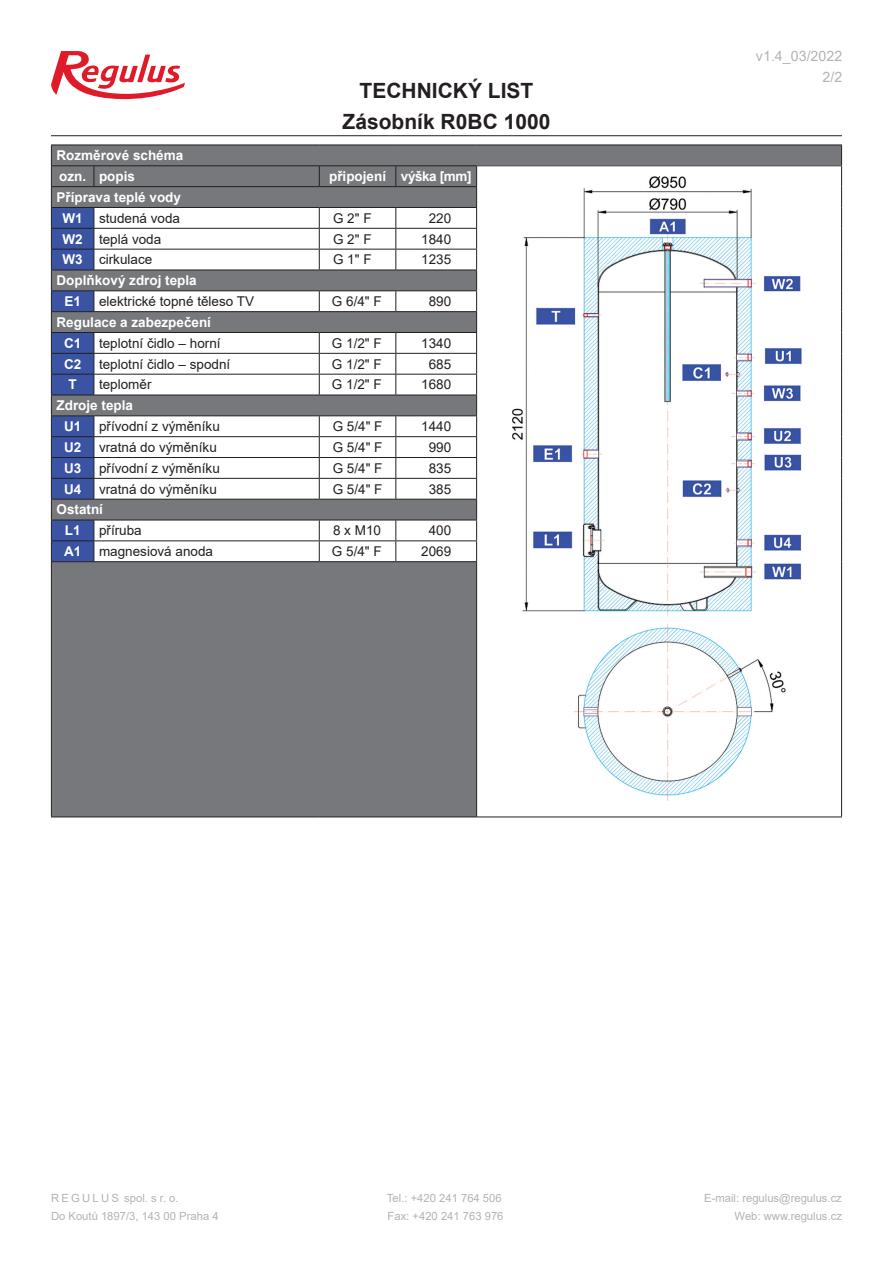
<style>
.page{position:relative;width:893px;height:1263px;background:#fff}
.page>*{position:absolute;margin:0;border:0;box-sizing:border-box;transform-origin:0 0}
.t1{font:700 21px/30.8px "Arial";color:#231f20;text-align:center}
.t2{font:14.25px/21px "Arial";color:#b2b3b7;text-align:right}
.t3{font:13.5px "Arial";color:#231f20}
.t4{font:700 13.5px/20.9px "Arial";color:#fff}
.t5{font:11.25px "Arial";color:#b2b3b7}
.t6{font:11.25px "Arial";letter-spacing:.2em;color:#b2b3b7}
.s1{font-weight:400;color:#231f20}
.s2{font-weight:700;color:#fff}
</style>
<div class="page">
<svg style="left:51px;top:51px;width:134px;height:48px"></svg>
<hr style="left:51px;top:135px;width:791px;height:1px;background:#231f20">
<svg style="left:52px;top:146px;width:789px;height:670px;fill:#76787b"></svg>
<div style="left:477px;top:166px;width:365px;height:651px;background:#fff"></div>
<hr style="left:94px;top:145px;width:225px;height:1px;background:#231f20">
<hr style="left:319px;top:145px;width:77px;height:1px;background:#231f20">
<hr style="left:396px;top:145px;width:81px;height:1px;background:#231f20">
<hr style="left:477px;top:145px;width:365px;height:1px;background:#231f20">
<hr style="left:94px;top:165px;width:225px;height:1px;background:#231f20">
<hr style="left:319px;top:165px;width:77px;height:1px;background:#231f20">
<svg style="left:319px;top:166px;width:1px;height:20px"></svg>
<hr style="left:396px;top:165px;width:81px;height:1px;background:#231f20">
<svg style="left:395px;top:166px;width:1px;height:20px"></svg>
<hr style="left:477px;top:165px;width:365px;height:1px;background:#231f20">
<hr style="left:94px;top:186px;width:225px;height:1px;background:#231f20">
<hr style="left:319px;top:186px;width:77px;height:1px;background:#231f20">
<hr style="left:396px;top:186px;width:81px;height:1px;background:#231f20">
<hr style="left:94px;top:207px;width:225px;height:1px;background:#231f20">
<hr style="left:319px;top:207px;width:77px;height:1px;background:#231f20">
<hr style="left:396px;top:207px;width:81px;height:1px;background:#231f20">
<hr style="left:94px;top:228px;width:225px;height:1px;background:#231f20">
<hr style="left:319px;top:228px;width:77px;height:1px;background:#231f20">
<hr style="left:396px;top:228px;width:81px;height:1px;background:#231f20">
<hr style="left:94px;top:249px;width:225px;height:1px;background:#231f20">
<hr style="left:319px;top:249px;width:77px;height:1px;background:#231f20">
<svg style="left:319px;top:208px;width:1px;height:62px"></svg>
<hr style="left:396px;top:249px;width:81px;height:1px;background:#231f20">
<svg style="left:395px;top:208px;width:1px;height:62px"></svg>
<hr style="left:94px;top:270px;width:225px;height:1px;background:#231f20">
<hr style="left:319px;top:270px;width:77px;height:1px;background:#231f20">
<hr style="left:396px;top:270px;width:81px;height:1px;background:#231f20">
<hr style="left:94px;top:290px;width:225px;height:1px;background:#231f20">
<hr style="left:319px;top:290px;width:77px;height:1px;background:#231f20">
<svg style="left:319px;top:291px;width:1px;height:20px"></svg>
<hr style="left:396px;top:290px;width:81px;height:1px;background:#231f20">
<svg style="left:395px;top:291px;width:1px;height:20px"></svg>
<hr style="left:94px;top:311px;width:225px;height:1px;background:#231f20">
<hr style="left:319px;top:311px;width:77px;height:1px;background:#231f20">
<hr style="left:396px;top:311px;width:81px;height:1px;background:#231f20">
<hr style="left:94px;top:332px;width:225px;height:1px;background:#231f20">
<hr style="left:319px;top:332px;width:77px;height:1px;background:#231f20">
<hr style="left:396px;top:332px;width:81px;height:1px;background:#231f20">
<hr style="left:94px;top:353px;width:225px;height:1px;background:#231f20">
<hr style="left:319px;top:353px;width:77px;height:1px;background:#231f20">
<hr style="left:396px;top:353px;width:81px;height:1px;background:#231f20">
<hr style="left:94px;top:374px;width:225px;height:1px;background:#231f20">
<hr style="left:319px;top:374px;width:77px;height:1px;background:#231f20">
<svg style="left:319px;top:333px;width:1px;height:62px"></svg>
<hr style="left:396px;top:374px;width:81px;height:1px;background:#231f20">
<svg style="left:395px;top:333px;width:1px;height:62px"></svg>
<hr style="left:94px;top:395px;width:225px;height:1px;background:#231f20">
<hr style="left:319px;top:395px;width:77px;height:1px;background:#231f20">
<hr style="left:396px;top:395px;width:81px;height:1px;background:#231f20">
<hr style="left:94px;top:415px;width:225px;height:1px;background:#231f20">
<hr style="left:319px;top:415px;width:77px;height:1px;background:#231f20">
<hr style="left:396px;top:415px;width:81px;height:1px;background:#231f20">
<hr style="left:94px;top:436px;width:225px;height:1px;background:#231f20">
<hr style="left:319px;top:436px;width:77px;height:1px;background:#231f20">
<hr style="left:396px;top:436px;width:81px;height:1px;background:#231f20">
<hr style="left:94px;top:457px;width:225px;height:1px;background:#231f20">
<hr style="left:319px;top:457px;width:77px;height:1px;background:#231f20">
<hr style="left:396px;top:457px;width:81px;height:1px;background:#231f20">
<hr style="left:94px;top:478px;width:225px;height:1px;background:#231f20">
<hr style="left:319px;top:478px;width:77px;height:1px;background:#231f20">
<svg style="left:319px;top:416px;width:1px;height:83px"></svg>
<hr style="left:396px;top:478px;width:81px;height:1px;background:#231f20">
<svg style="left:395px;top:416px;width:1px;height:83px"></svg>
<hr style="left:94px;top:499px;width:225px;height:1px;background:#231f20">
<hr style="left:319px;top:499px;width:77px;height:1px;background:#231f20">
<hr style="left:396px;top:499px;width:81px;height:1px;background:#231f20">
<hr style="left:319px;top:520px;width:77px;height:1px;background:#231f20">
<svg style="left:51px;top:145px;width:44px;height:416px;background:#4a5887"></svg>
<hr style="left:319px;top:540px;width:77px;height:1px;background:#231f20">
<svg style="left:319px;top:520px;width:1px;height:41px"></svg>
<svg style="left:395px;top:520px;width:1px;height:41px"></svg>
<svg style="left:476px;top:166px;width:1px;height:395px"></svg>
<svg style="left:841px;top:145px;width:1px;height:417px"></svg>
<hr style="left:319px;top:561px;width:77px;height:1px;background:#231f20">
<hr style="left:841px;top:562px;width:1px;height:254px;background:#231f20">
<hr style="left:51px;top:520px;width:43px;height:1px;background:#231f20">
<hr style="left:94px;top:520px;width:225px;height:1px;background:#231f20">
<hr style="left:396px;top:520px;width:81px;height:1px;background:#231f20">
<hr style="left:51px;top:540px;width:43px;height:1px;background:#231f20">
<hr style="left:94px;top:540px;width:225px;height:1px;background:#231f20">
<hr style="left:396px;top:540px;width:81px;height:1px;background:#231f20">
<hr style="left:51px;top:561px;width:43px;height:1px;background:#231f20">
<hr style="left:51px;top:562px;width:1px;height:254px;background:#231f20">
<hr style="left:94px;top:561px;width:225px;height:1px;background:#231f20">
<hr style="left:396px;top:561px;width:81px;height:1px;background:#231f20">
<hr style="left:51px;top:816px;width:43px;height:1px;background:#231f20">
<hr style="left:94px;top:816px;width:225px;height:1px;background:#231f20">
<hr style="left:319px;top:816px;width:77px;height:1px;background:#231f20">
<hr style="left:396px;top:816px;width:81px;height:1px;background:#231f20">
<hr style="left:477px;top:816px;width:365px;height:1px;background:#231f20">
<hr style="left:476px;top:562px;width:1px;height:254px;background:#231f20">
<img style="left:512px;top:176px;width:290px;height:624px">
<p class="t4" style="left:57px;top:145px;width:128px">Rozměrové schéma ozn. popis</p>
<p class="t4" style="left:57px;top:187px;width:126px;text-align:center">Příprava teplé vody<br>W1 <span class="s1">studená voda</span></p>
<h1 class="t1" style="left:343px;top:76px;width:209px">TECHNICKÝ LIST<br>Zásobník R0BC 1000</h1>
<p class="t4" style="left:329px;top:166px;width:144px">připojení výška [mm]</p>
<p class="t3" style="left:333px;top:209px;width:40px">G 2ʺ F</p>
<p class="t3" style="left:429px;top:209px;width:24px">220</p>
<p class="t3" style="left:63px;top:230px;width:100px"><span class="s2">W2</span> teplá voda</p>
<p class="t3" style="left:333px;top:230px;width:40px">G 2ʺ F</p>
<p class="t3" style="left:421px;top:230px;width:32px">1840</p>
<p class="t3" style="left:63px;top:250px;width:91px"><span class="s2">W3</span> cirkulace</p>
<p class="t3" style="left:333px;top:250px;width:40px">G 1ʺ F</p>
<p class="t3" style="left:421px;top:250px;width:32px">1235</p>
<p class="t4" style="left:64px;top:270px;width:134px;text-indent:-8px">Doplňkový zdroj tepla<br>E1</p>
<p class="t3" style="left:99px;top:292px;width:157px">elektrické topné těleso TV</p>
<p class="t3" style="left:332px;top:292px;width:51px">G 6/4ʺ F</p>
<p class="t3" style="left:429px;top:292px;width:24px">890</p>
<p class="t4" style="left:64px;top:312px;width:149px;text-indent:-8px">Regulace a zabezpečení<br>C1</p>
<p class="t3" style="left:99px;top:334px;width:123px">teplotní čidlo – horní</p>
<p class="t3" style="left:332px;top:334px;width:51px">G 1/2ʺ F</p>
<p class="t3" style="left:421px;top:334px;width:32px">1340</p>
<p class="t4" style="left:64px;top:354px;width:19px">C2</p>
<p class="t3" style="left:99px;top:355px;width:133px">teplotní čidlo – spodní</p>
<p class="t3" style="left:332px;top:355px;width:51px">G 1/2ʺ F</p>
<p class="t3" style="left:429px;top:355px;width:24px">685</p>
<p class="t4" style="left:69px;top:374px;width:10px">T</p>
<p class="t3" style="left:99px;top:375px;width:54px">teploměr</p>
<p class="t3" style="left:332px;top:375px;width:51px">G 1/2ʺ F</p>
<p class="t3" style="left:421px;top:375px;width:32px">1680</p>
<p class="t4" style="left:64px;top:395px;width:70px;text-indent:-8px">Zdroje tepla<br>U1</p>
<p class="t3" style="left:99px;top:417px;width:122px">přívodní z výměníku</p>
<p class="t3" style="left:333px;top:417px;width:51px">G 5/4ʺ F</p>
<p class="t3" style="left:421px;top:417px;width:32px">1440</p>
<p class="t4" style="left:64px;top:437px;width:19px">U2</p>
<p class="t3" style="left:99px;top:438px;width:119px">vratná do výměníku</p>
<p class="t3" style="left:333px;top:438px;width:51px">G 5/4ʺ F</p>
<p class="t3" style="left:429px;top:438px;width:24px">990</p>
<p class="t4" style="left:64px;top:458px;width:19px">U3</p>
<p class="t3" style="left:99px;top:459px;width:122px">přívodní z výměníku</p>
<p class="t3" style="left:333px;top:459px;width:51px">G 5/4ʺ F</p>
<p class="t3" style="left:429px;top:459px;width:24px">835</p>
<p class="t4" style="left:64px;top:479px;width:19px">U4</p>
<p class="t3" style="left:99px;top:480px;width:119px">vratná do výměníku</p>
<p class="t3" style="left:333px;top:480px;width:51px">G 5/4ʺ F</p>
<p class="t3" style="left:429px;top:480px;width:24px">385</p>
<p class="t4" style="left:65px;top:499px;width:40px;text-indent:-8px">Ostatní<br>L1</p>
<p class="t3" style="left:99px;top:521px;width:44px">příruba</p>
<p class="t3" style="left:333px;top:521px;width:50px">8 x M10</p>
<p class="t3" style="left:429px;top:521px;width:24px">400</p>
<p class="t4" style="left:64px;top:541px;width:19px">A1</p>
<p class="t3" style="left:99px;top:542px;width:116px">magnesiová anoda</p>
<p class="t3" style="left:332px;top:542px;width:51px">G 5/4ʺ F</p>
<p class="t3" style="left:421px;top:542px;width:32px">2069</p>
<p class="t2" style="left:756px;top:46px;width:88px">v1.4_03/2022<br>2/2</p>
<p class="t6" style="left:51px;top:1190px;width:129px">REGULUS spol. s r. o.</p>
<p class="t5" style="left:387px;top:1190px;width:116px">Tel.: +420 241 764 506</p>
<p class="t5" style="left:704px;top:1190px;width:139px">E-mail: regulus@regulus.cz</p>
<p class="t5" style="left:51px;top:1209px;width:169px">Do Koutů 1897/3, 143 00 Praha 4</p>
<p class="t5" style="left:388px;top:1209px;width:118px">Fax: +420 241 763 976</p>
<p class="t5" style="left:735px;top:1209px;width:109px">Web: www.regulus.cz</p>
</div>
